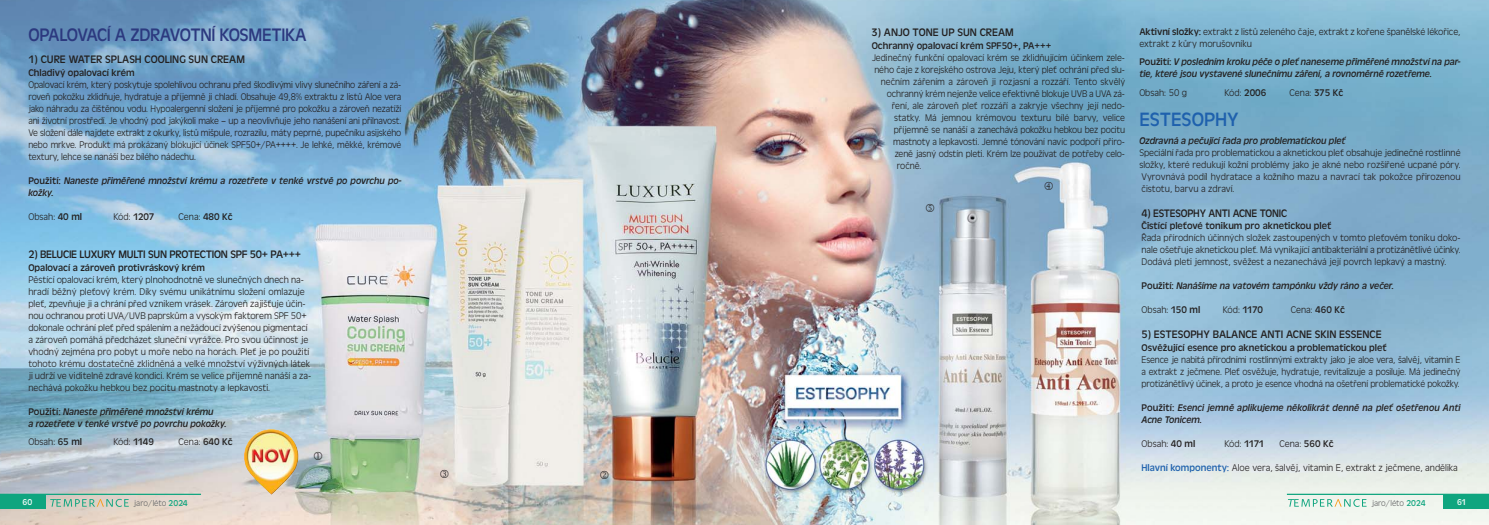
<style>
.page{position:relative;width:1489px;height:525px;background:#fff}
.page>*{position:absolute;margin:0;border:0;box-sizing:border-box;transform-origin:0 0}
.t1{font:20px "Antique Oli TCE";color:#1f61ad}
.t2{font:18.75px "Antique Oli TCE";letter-spacing:-.015em;color:#2c397f}
.t3{font:11.25px "Antique Oli TCE";color:#221f1f}
.t4{font:11.25px "Antique Oli TCE";letter-spacing:-.02em;color:#221f1f}
.t5{font:10px/12px "Antique Oli TCE Ligh";color:#221f1f;text-align:justify}
.t6{font:italic 10px/12px "Antique Oli TCE";color:#221f1f}
.t7{font:10px "Antique Oli TCE";color:#221f1f}
.t8{font:10px "Antique Oli TCE Ligh";letter-spacing:-.02em;color:#221f1f}
.t9{font:8.75px "Antique Oli TCE Ligh";color:#636466}
.t10{font:8.75px "Antique Oli TCE";color:#fff}
.s1{font-style:normal}
.s2{font-family:"Antique Oli TCE"}
.s3{font-family:"Antique Oli TCE";color:#1f61ad}
.s4{font-family:"Antique Oli TCE";color:#0fa57f}
</style>
<div class="page">
<img style="left:0;top:0;width:1488px;height:524px">
<svg style="left:1287px;top:498px;width:79px;height:8px"></svg>
<div style="left:1443px;top:494px;width:45px;height:14px;background:#0fa57f"></div>
<hr style="left:1286px;top:493px;width:202px;height:1px;background:#0fa57f">
<svg style="left:50px;top:498px;width:79px;height:8px"></svg>
<div style="left:0;top:494px;width:45px;height:14px;background:#0fa57f"></div>
<hr style="left:0;top:493px;width:201px;height:1px;background:#0fa57f">
<img style="left:244px;top:429px;width:54px;height:65px">
<svg style="left:314px;top:452px;width:8px;height:8px"></svg>
<svg style="left:600px;top:470px;width:8px;height:8px"></svg>
<svg style="left:926px;top:204px;width:8px;height:8px"></svg>
<svg style="left:440px;top:469px;width:8px;height:8px"></svg>
<svg style="left:1044px;top:182px;width:8px;height:8px"></svg>
<h2 class="t2" style="left:28px;top:28px;width:280px">OPALOVACÍ A ZDRAVOTNÍ KOSMETIKA</h2>
<p class="t3" style="left:28px;top:55px;width:218px">1) CURE WATER SPLASH COOLING SUN CREAM</p>
<p class="t7" style="left:28px;top:69px;width:108px">Chladivý opalovací krém</p>
<p class="t5" style="left:28px;top:79px;width:374px">Opalovací krém, který poskytuje spolehlivou ochranu před škodlivými vlivy slunečního záření a zá&shy;roveň pokožku zklidňuje, hydratuje a příjemně ji chladí. Obsahuje 49,8% extraktu z listů Aloe vera jako náhradu za čištěnou vodu. Hypoalergenní složení je příjemné pro pokožku a zároveň nezatíží ani životní prostředí. Je vhodný pod jakýkoli make – up a neovlivňuje jeho nanášení ani přilnavost.<br>Ve složení dále najdete extrakt z okurky, listů mišpule, rozrazilu, máty peprné, pupečníku asijského nebo mrkve. Produkt má prokázaný blokující účinek SPF50+/PA++++. Je lehké, měkké, krémové textury, lehce se nanáší bez bílého nádechu.</p>
<p class="t6" style="left:28px;top:175px;width:375px"><span class="s1">Použití:</span> Naneste přiměřené množství krému a rozetřete v tenké vrstvě po povrchu po&shy;kožky.</p>
<p class="t5" style="left:28px;top:211px;width:55px">Obsah: <span class="s2">40 ml</span></p>
<p class="t5" style="left:113px;top:211px;width:42px">Kód: <span class="s2">1207</span></p>
<p class="t5" style="left:178px;top:211px;width:56px">Cena: <span class="s2">480 Kč</span></p>
<p class="t4" style="left:28px;top:250px;width:274px">2) BELUCIE LUXURY MULTI SUN PROTECTION SPF 50+ PA+++</p>
<p class="t7" style="left:28px;top:264px;width:178px">Opalovací a zároveň protivráskový krém</p>
<p class="t5" style="left:28px;top:274px;width:284px;text-align:left">Pěstící opalovací krém, který plnohodnotně ve slunečných dnech na&shy;hradí běžný pleťový krém. Díky svému unikátnímu složení omlazuje pleť, zpevňuje ji a chrání před vznikem vrásek. Zároveň zajišťuje účin&shy;nou ochranou proti UVA/UVB paprskům a vysokým faktorem SPF 50+ dokonale ochrání pleť před spálením a nežádoucí zvýšenou pigmentací a zároveň pomáhá předcházet sluneční vyrážce. Pro svou účinnost je vhodný zejména pro pobyt u moře nebo na horách. Pleť je po použití tohoto krému dostatečně zklidněná a velké množství výživných látek ji udrží ve viditelně zdravé kondici. Krém se velice příjemně nanáší a za&shy;nechává pokožku hebkou bez pocitu mastnoty a lepkavosti.</p>
<p class="t6" style="left:28px;top:406px;width:200px"><span class="s1">Použití:</span> Naneste přiměřené množství krému<br>a rozetřete v tenké vrstvě po povrchu pokožky.</p>
<p class="t5" style="left:28px;top:436px;width:55px">Obsah: <span class="s2">65 ml</span></p>
<p class="t5" style="left:113px;top:436px;width:42px">Kód: <span class="s2">1149</span></p>
<p class="t5" style="left:178px;top:436px;width:56px">Cena: <span class="s2">640 Kč</span></p>
<p class="t3" style="left:871px;top:28px;width:144px">3) ANJO TONE UP SUN CREAM</p>
<p class="t7" style="left:871px;top:42px;width:181px">Ochranný opalovací krém SPF50+, PA+++</p>
<p class="t5" style="left:872px;top:52px;width:254px">Jedinečný funkční opalovací krém se zklidňujícím účinkem zele-</p>
<p class="t5" style="left:874px;top:64px;width:252px">ného čaje z korejského ostrova Jeju, který pleť ochrání před slu-</p>
<p class="t5" style="left:880px;top:76px;width:246px">nečním zářením a zároveň ji rozjasní a rozzáří. Tento skvělý</p>
<p class="t5" style="left:886px;top:88px;width:240px">ochranný krém nejenže velice efektivně blokuje UVB a UVA zá-</p>
<p class="t5" style="left:891px;top:100px;width:235px">ření, ale zároveň pleť rozzáří a zakryje všechny její nedo-</p>
<p class="t5" style="left:894px;top:112px;width:232px">statky. Má jemnou krémovou texturu bílé barvy, velice</p>
<p class="t8" style="left:893px;top:126px;width:233px">příjemně se nanáší a zanechává pokožku hebkou bez pocitu</p>
<p class="t5" style="left:893px;top:136px;width:233px">mastnoty a lepkavosti. Jemné tónování navíc podpoří přiro-</p>
<p class="t5" style="left:894px;top:148px;width:232px">zeně jasný odstín pleti. Krém lze používat de potřeby celo-</p>
<p class="t5" style="left:896px;top:160px;width:26px">ročně.</p>
<p class="t5" style="left:1139px;top:26px;width:323px"><span class="s2">Aktivní složky:</span> extrakt z listů zeleného čaje, extrakt z kořene španělské lékořice, extrakt z kůry morušovníku</p>
<p class="t6" style="left:1139px;top:56px;width:322px"><span class="s1">Použití:</span> V posledním kroku péče o pleť naneseme přiměřené množství na par&shy;tie, které jsou vystavené slunečnímu záření, a rovnoměrně rozetřeme.</p>
<p class="t5" style="left:1139px;top:87px;width:49px">Obsah: 50 g</p>
<p class="t5" style="left:1224px;top:87px;width:43px">Kód: <span class="s2">2006</span></p>
<p class="t5" style="left:1289px;top:87px;width:55px">Cena: <span class="s2">375 Kč</span></p>
<h1 class="t1" style="left:1139px;top:112px;width:101px">ESTESOPHY</h1>
<p class="t6" style="left:1139px;top:135px;width:208px">Ozdravná a pečující řada pro problematickou pleť</p>
<p class="t5" style="left:1139px;top:147px;width:323px">Speciální řada pro problematickou a aknetickou pleť obsahuje jedinečné rostlinné složky, které redukují kožní problémy jako je akné nebo rozšířené ucpané póry.<br>Vyrovnává podíl hydratace a kožního mazu a navrací tak pokožce přirozenou čistotu, barvu a zdraví.</p>
<p class="t3" style="left:1141px;top:209px;width:147px">4) ESTESOPHY ANTI ACNE TONIC</p>
<p class="t7" style="left:1141px;top:222px;width:191px">Čistící pleťové tonikum pro aknetickou pleť</p>
<p class="t5" style="left:1141px;top:232px;width:320px">Řada přírodních účinných složek zastoupených v tomto pleťovém toniku doko&shy;nale ošetřuje aknetickou pleť. Má vyni kající antibakteriální a protizánětlivé účinky.<br>Dodává pleti jemnost, svěžest a nezanechává její povrch lepkavý a mastný.</p>
<p class="t6" style="left:1141px;top:280px;width:254px"><span class="s1">Použití:</span> Nanášíme na vatovém tampónku vždy ráno a večer.</p>
<p class="t5" style="left:1141px;top:304px;width:60px">Obsah: <span class="s2">150 ml</span></p>
<p class="t5" style="left:1222px;top:304px;width:42px">Kód: <span class="s2">1170</span></p>
<p class="t5" style="left:1290px;top:304px;width:56px">Cena: <span class="s2">460 Kč</span></p>
<p class="t3" style="left:1141px;top:330px;width:241px">5) ESTESOPHY BALANCE ANTI ACNE SKIN ESSENCE</p>
<p class="t7" style="left:1141px;top:344px;width:247px">Osvěžující esence pro aknetickou a pro blematickou pleť</p>
<p class="t5" style="left:1141px;top:354px;width:320px">Esence je nabitá přírodními rostlinnými extrakty jako je aloe vera, šalvěj, vitamin E a extrakt z ječmene. Pleť osvěžuje, hydratuje, revitalizuje a posiluje. Má jedinečný protizánětlivý účinek, a proto je esence vhodná na ošetření problematické pokožky.</p>
<p class="t6" style="left:1141px;top:402px;width:320px"><span class="s1">Použití:</span> Esenci jemně aplikujeme několikrát denně na pleť ošetřenou Anti<br>Acne Tonicem.</p>
<p class="t5" style="left:1141px;top:438px;width:55px">Obsah: <span class="s2">40 ml</span></p>
<p class="t5" style="left:1224px;top:438px;width:41px">Kód: <span class="s2">1171</span></p>
<p class="t5" style="left:1279px;top:438px;width:56px">Cena: <span class="s2">560 Kč</span></p>
<p class="t5" style="left:1141px;top:462px;width:318px"><span class="s3">Hlavní komponenty:</span> Aloe vera, šalvěj, vitamin E, extrakt z ječmene, andělika</p>
<p class="t10" style="left:23px;top:498px;width:11px">60</p>
<p class="t9" style="left:134px;top:499px;width:55px">jaro/léto <span class="s4">2024</span></p>
<p class="t9" style="left:1371px;top:499px;width:55px">jaro/léto <span class="s4">2024</span></p>
<p class="t10" style="left:1456px;top:498px;width:11px">61</p>
</div>
